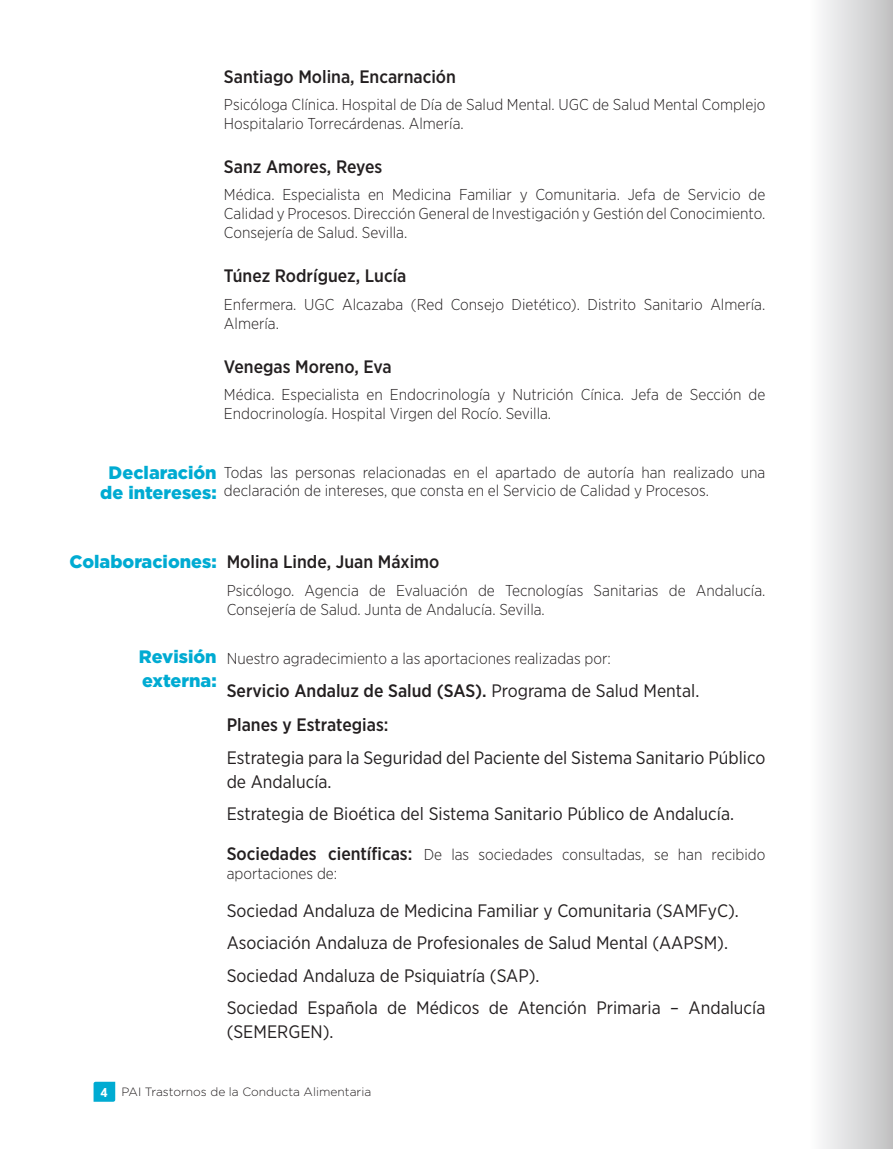
<style>
.page{position:relative;width:893px;height:1149px;background:#fff}
.page>*{position:absolute;margin:0;border:0;box-sizing:border-box;transform-origin:0 0}
.cuerpo_de_texto{font:18px/24px "Gotham Narrow";color:#231f20}
.cuerpo_de_texto-2{font:500 18px "Gotham Narrow";color:#231f20}
.cuerpo_de_texto-3{font:900 18px/19.5px "Gotham";color:#00abd2;text-align:center}
.cuerpo_de_texto-4{font:300 15.75px/18.9px "Gotham Narrow";color:#231f20}
.Sangría{font:300 12px "Gotham";color:#231f20}
.s1{font-weight:400}
.s2{font-weight:500;font-size:18px}
.s3{font-family:"Gotham X Narrow";font-weight:700;font-size:12.75px;color:#fff}
</style>
<div class="page">
<svg style="left:94px;top:1081px;width:21px;height:20px"></svg>
<div style="left:799px;top:0;width:94px;height:1148px;background:linear-gradient(to right,#fff,#c2c2c3)"></div>
<p class="cuerpo_de_texto-2" style="left:224px;top:65px;width:234px">Santiago Molina, Encarnación</p>
<p class="cuerpo_de_texto-4" style="left:224px;top:94px;width:543px">Psicóloga Clínica. Hospital de Día de Salud Mental. UGC de Salud Mental Complejo<br>Hospitalario Torrecárdenas. Almería.</p>
<p class="cuerpo_de_texto-2" style="left:224px;top:155px;width:160px">Sanz Amores, Reyes</p>
<p class="cuerpo_de_texto-4" style="left:224px;top:185px;width:543px;text-align:justify">Médica. Especialista en Medicina Familiar y Comunitaria. Jefa de Servicio de Calidad y Procesos. Dirección General de Investigación y Gestión del Conocimiento.<br>Consejería de Salud. Sevilla.</p>
<p class="cuerpo_de_texto-2" style="left:224px;top:264px;width:184px">Túnez Rodríguez, Lucía</p>
<p class="cuerpo_de_texto-4" style="left:224px;top:294px;width:543px">Enfermera. UGC Alcazaba (Red Consejo Dietético). Distrito Sanitario Almería.<br>Almería.</p>
<p class="cuerpo_de_texto-2" style="left:224px;top:355px;width:169px">Venegas Moreno, Eva</p>
<p class="cuerpo_de_texto-4" style="left:224px;top:384px;width:543px">Médica. Especialista en Endocrinología y Nutrición Cínica. Jefa de Sección de<br>Endocrinología. Hospital Virgen del Rocío. Sevilla.</p>
<p class="cuerpo_de_texto-3" style="left:100px;top:463px;width:118px">Declaración de intereses:</p>
<p class="cuerpo_de_texto-4" style="left:224px;top:462px;width:543px">Todas las personas relacionadas en el apartado de autoría han realizado una declaración de intereses, que consta en el Servicio de Calidad y Procesos.</p>
<p class="cuerpo_de_texto-3" style="left:69px;top:552px;width:149px">Colaboraciones:</p>
<p class="cuerpo_de_texto-2" style="left:227px;top:550px;width:214px">Molina Linde, Juan Máximo</p>
<p class="cuerpo_de_texto-4" style="left:227px;top:580px;width:540px">Psicólogo. Agencia de Evaluación de Tecnologías Sanitarias de Andalucía.<br>Consejería de Salud. Junta de Andalucía. Sevilla.</p>
<p class="cuerpo_de_texto-3" style="left:139px;top:644px;width:79px;line-height:24px;text-align:left">Revisión externa:</p>
<p class="cuerpo_de_texto-4" style="left:227px;top:648px;width:386px">Nuestro agradecimiento a las aportaciones realizadas por:</p>
<p class="cuerpo_de_texto-2" style="left:227px;top:679px;width:474px">Servicio Andaluz de Salud (SAS). <span class="s1">Programa de Salud Mental.</span></p>
<p class="cuerpo_de_texto-2" style="left:227px;top:713px;width:163px">Planes y Estrategias:</p>
<p class="cuerpo_de_texto" style="left:227px;top:744px;width:540px">Estrategia para la Seguridad del Paciente del Sistema Sanitario Público de Andalucía.</p>
<p class="cuerpo_de_texto" style="left:227px;top:801px;width:509px">Estrategia de Bioética del Sistema Sanitario Público de Andalucía.</p>
<p class="cuerpo_de_texto-4" style="left:227px;top:844px;width:540px"><span class="s2">Sociedades científicas:</span> De las sociedades consultadas, se han recibido aportaciones de:</p>
<p class="cuerpo_de_texto" style="left:227px;top:897px;width:514px">Sociedad Andaluza de Medicina Familiar y Comunitaria (SAMFyC).</p>
<p class="cuerpo_de_texto" style="left:227px;top:930px;width:503px">Asociación Andaluza de Profesionales de Salud Mental (AAPSM).</p>
<p class="cuerpo_de_texto" style="left:227px;top:962px;width:314px">Sociedad Andaluza de Psiquiatría (SAP).</p>
<p class="cuerpo_de_texto" style="left:227px;top:995px;width:540px">Sociedad Española de Médicos de Atención Primaria – Andalucía (SEMERGEN).</p>
<p class="Sangría" style="left:100px;top:1083px;width:272px"><span class="s3">4</span> PAI Trastornos de la Conducta Alimentaria</p>
</div>
